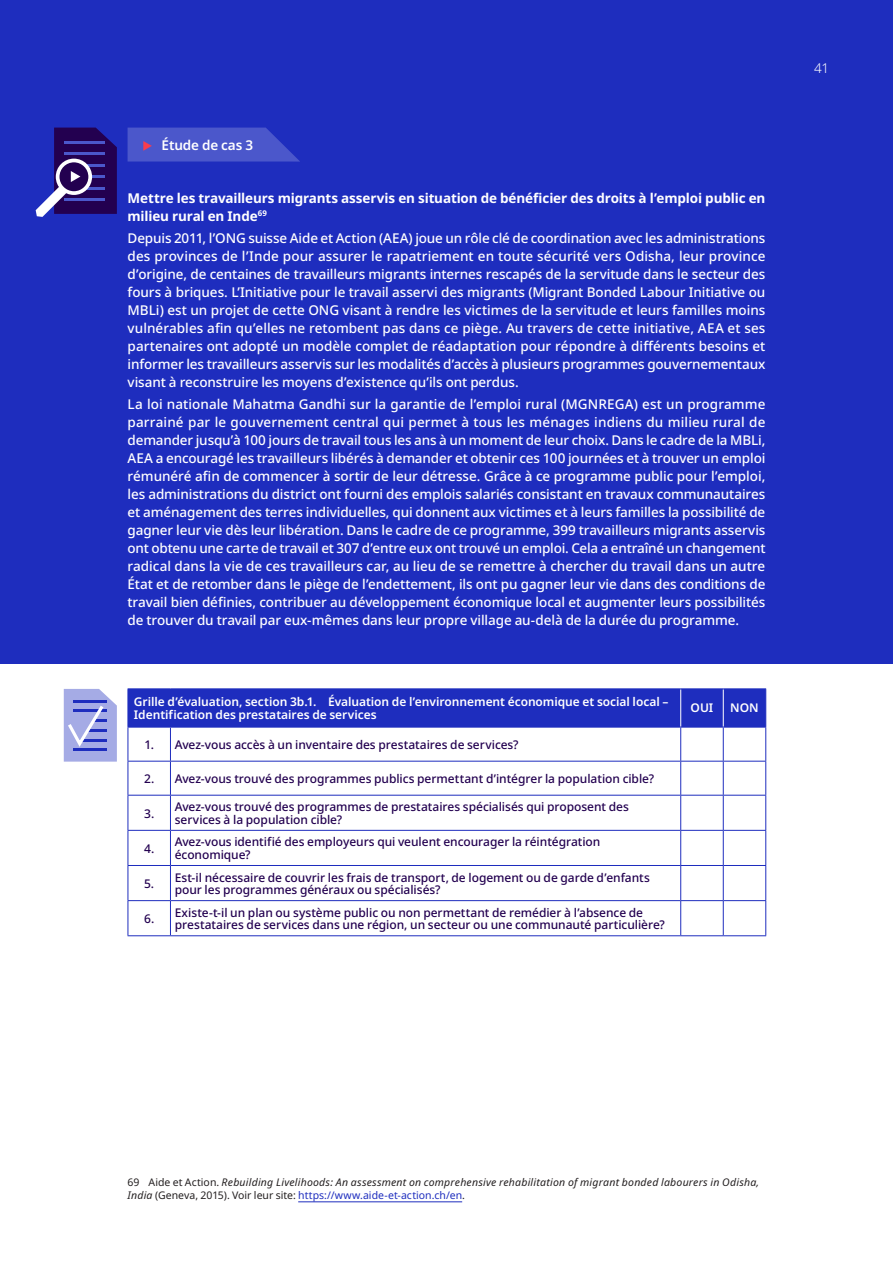
<style>
.page{position:relative;width:893px;height:1263px;background:#fff}
.page>*{position:absolute;margin:0;border:0;box-sizing:border-box;transform-origin:0 0}
.case_studies{font:500 13.5px/18px "Noto Sans";letter-spacing:-.01em;color:#fff;text-align:justify}
.case_study_title{font:700 13.5px/18px "Noto Sans";letter-spacing:-.01em;color:#fff}
.t1{font:600 13.5px "Noto Sans";letter-spacing:-.005em;color:#fff}
.Report_A4_-_Page_Num{font:300 13.5px "Noto Sans";color:#fff}
.tableau{font:500 12px/12.8px "Noto Sans";letter-spacing:-.005em;color:#230050}
.tableau-2{font:600 12px/12.8px "Noto Sans";letter-spacing:-.005em;color:#fff}
.notes_bas_de_page{font:italic 10.5px/13.5px "Noto Sans";letter-spacing:.02em;color:#231f20}
.s1{font-style:normal}
.s2{font-style:normal;color:#1e2dbe}
</style>
<div class="page">
<div style="left:0;top:0;width:893px;height:663px;background:#1e2dbe"></div>
<div style="left:129px;top:689px;width:636px;height:38px;background:#1e2dbe"></div>
<svg style="left:129px;top:728px;width:636px;height:207px"></svg>
<hr style="left:128px;top:761px;width:42px;height:1px;background:#1e2dbe">
<hr style="left:170px;top:761px;width:511px;height:1px;background:#1e2dbe">
<hr style="left:681px;top:761px;width:42px;height:1px;background:#1e2dbe">
<hr style="left:723px;top:761px;width:43px;height:1px;background:#1e2dbe">
<hr style="left:128px;top:795px;width:42px;height:1px;background:#1e2dbe">
<hr style="left:170px;top:795px;width:511px;height:1px;background:#1e2dbe">
<hr style="left:681px;top:795px;width:42px;height:1px;background:#1e2dbe">
<hr style="left:723px;top:795px;width:43px;height:1px;background:#1e2dbe">
<hr style="left:128px;top:830px;width:42px;height:1px;background:#1e2dbe">
<hr style="left:170px;top:830px;width:511px;height:1px;background:#1e2dbe">
<hr style="left:681px;top:830px;width:42px;height:1px;background:#1e2dbe">
<hr style="left:723px;top:830px;width:43px;height:1px;background:#1e2dbe">
<hr style="left:128px;top:865px;width:42px;height:1px;background:#1e2dbe">
<hr style="left:170px;top:865px;width:511px;height:1px;background:#1e2dbe">
<hr style="left:681px;top:865px;width:42px;height:1px;background:#1e2dbe">
<hr style="left:723px;top:865px;width:43px;height:1px;background:#1e2dbe">
<hr style="left:128px;top:900px;width:42px;height:1px;background:#1e2dbe">
<hr style="left:170px;top:900px;width:511px;height:1px;background:#1e2dbe">
<hr style="left:681px;top:900px;width:42px;height:1px;background:#1e2dbe">
<hr style="left:723px;top:900px;width:43px;height:1px;background:#1e2dbe">
<hr style="left:128px;top:935px;width:42px;height:1px;background:#1e2dbe">
<hr style="left:170px;top:935px;width:511px;height:1px;background:#1e2dbe">
<hr style="left:681px;top:935px;width:42px;height:1px;background:#1e2dbe">
<hr style="left:723px;top:935px;width:43px;height:1px;background:#1e2dbe">
<hr style="left:128px;top:727px;width:1px;height:34px;background:#1e2dbe">
<hr style="left:170px;top:727px;width:1px;height:34px;background:#1e2dbe">
<hr style="left:680px;top:727px;width:1px;height:34px;background:#1e2dbe">
<hr style="left:723px;top:727px;width:1px;height:34px;background:#1e2dbe">
<hr style="left:765px;top:727px;width:1px;height:34px;background:#1e2dbe">
<hr style="left:128px;top:761px;width:1px;height:34px;background:#1e2dbe">
<hr style="left:170px;top:761px;width:1px;height:34px;background:#1e2dbe">
<hr style="left:680px;top:761px;width:1px;height:34px;background:#1e2dbe">
<hr style="left:723px;top:761px;width:1px;height:34px;background:#1e2dbe">
<hr style="left:765px;top:761px;width:1px;height:34px;background:#1e2dbe">
<hr style="left:128px;top:795px;width:1px;height:35px;background:#1e2dbe">
<hr style="left:170px;top:795px;width:1px;height:35px;background:#1e2dbe">
<hr style="left:680px;top:795px;width:1px;height:35px;background:#1e2dbe">
<hr style="left:723px;top:795px;width:1px;height:35px;background:#1e2dbe">
<hr style="left:765px;top:795px;width:1px;height:35px;background:#1e2dbe">
<hr style="left:128px;top:831px;width:1px;height:34px;background:#1e2dbe">
<hr style="left:170px;top:831px;width:1px;height:34px;background:#1e2dbe">
<hr style="left:680px;top:831px;width:1px;height:34px;background:#1e2dbe">
<hr style="left:723px;top:831px;width:1px;height:34px;background:#1e2dbe">
<hr style="left:765px;top:831px;width:1px;height:34px;background:#1e2dbe">
<hr style="left:128px;top:866px;width:1px;height:34px;background:#1e2dbe">
<hr style="left:170px;top:866px;width:1px;height:34px;background:#1e2dbe">
<hr style="left:680px;top:866px;width:1px;height:34px;background:#1e2dbe">
<hr style="left:723px;top:866px;width:1px;height:34px;background:#1e2dbe">
<hr style="left:765px;top:866px;width:1px;height:34px;background:#1e2dbe">
<hr style="left:128px;top:901px;width:1px;height:34px;background:#1e2dbe">
<hr style="left:170px;top:901px;width:1px;height:34px;background:#1e2dbe">
<hr style="left:680px;top:901px;width:1px;height:34px;background:#1e2dbe">
<hr style="left:723px;top:901px;width:1px;height:34px;background:#1e2dbe">
<hr style="left:765px;top:901px;width:1px;height:34px;background:#1e2dbe">
<hr style="left:680px;top:689px;width:1px;height:38px;background:#fff">
<hr style="left:723px;top:689px;width:1px;height:38px;background:#fff">
<hr style="left:128px;top:688px;width:42px;height:1px;background:#1e2dbe">
<hr style="left:128px;top:689px;width:1px;height:38px;background:#1e2dbe">
<hr style="left:170px;top:688px;width:511px;height:1px;background:#1e2dbe">
<hr style="left:681px;top:688px;width:42px;height:1px;background:#1e2dbe">
<hr style="left:723px;top:688px;width:43px;height:1px;background:#1e2dbe">
<hr style="left:765px;top:689px;width:1px;height:38px;background:#1e2dbe">
<hr style="left:128px;top:727px;width:42px;height:1px;background:#1e2dbe">
<hr style="left:170px;top:727px;width:511px;height:1px;background:#1e2dbe">
<hr style="left:681px;top:727px;width:42px;height:1px;background:#1e2dbe">
<hr style="left:723px;top:727px;width:43px;height:1px;background:#1e2dbe">
<hr style="left:298px;top:1201px;width:164px;height:1px;background:#1e2dbe">
<svg style="left:35px;top:128px;width:82px;height:89px"></svg>
<div style="left:56px;top:159px;width:36px;height:36px;border:4px solid #fff;border-radius:50%"></div>
<svg style="left:64px;top:689px;width:53px;height:73px;background:#9da4e2"></svg>
<svg style="left:128px;top:128px;width:172px;height:34px;background:#4652c9"></svg>
<p class="t1" style="left:162px;top:135px;width:93px">Étude de cas 3</p>
<p class="case_study_title" style="left:128px;top:189px;width:639px">Mettre les travailleurs migrants asservis en situation de bénéficier des droits à l’emploi public en milieu rural en Inde<sup>69</sup></p>
<p class="case_studies" style="left:128px;top:229px;width:639px">Depuis 2011, l’ONG suisse Aide et Action (AEA) joue un rôle clé de coordination avec les administrations des provinces de l’Inde pour assurer le rapatriement en toute sécurité vers Odisha, leur province d’origine, de centaines de travailleurs migrants internes rescapés de la servitude dans le secteur des fours à briques. L’Initiative pour le travail asservi des migrants (Migrant Bonded Labour Initiative ou MBLi) est un projet de cette ONG visant à rendre les victimes de la servitude et leurs familles moins vulnérables afin qu’elles ne retombent pas dans ce piège. Au travers de cette initiative, AEA et ses partenaires ont adopté un modèle complet de réadaptation pour répondre à différents besoins et informer les travailleurs asservis sur les modalités d’accès à plusieurs programmes gouvernementaux visant à reconstruire les moyens d’existence qu’ils ont perdus.</p>
<p class="case_studies" style="left:128px;top:395px;width:639px">La loi nationale Mahatma Gandhi sur la garantie de l’emploi rural (MGNREGA) est un programme parrainé par le gouvernement central qui permet à tous les ménages indiens du milieu rural de demander jusqu’à 100 jours de travail tous les ans à un moment de leur choix. Dans le cadre de la MBLi, AEA a encouragé les travailleurs libérés à demander et obtenir ces 100 journées et à trouver un emploi rémunéré afin de commencer à sortir de leur détresse. Grâce à ce programme public pour l’emploi, les administrations du district ont fourni des emplois salariés consistant en travaux communautaires et aménagement des terres individuelles, qui donnent aux victimes et à leurs familles la possibilité de gagner leur vie dès leur libération. Dans le cadre de ce programme, 399 travailleurs migrants asservis ont obtenu une carte de travail et 307 d’entre eux ont trouvé un emploi. Cela a entraîné un changement radical dans la vie de ces travailleurs car, au lieu de se remettre à chercher du travail dans un autre État et de retomber dans le piège de l’endettement, ils ont pu gagner leur vie dans des conditions de travail bien définies, contribuer au développement économique local et augmenter leurs possibilités de trouver du travail par eux-mêmes dans leur propre village au-delà de la durée du programme.</p>
<p class="tableau-2" style="left:134px;top:696px;width:536px">Grille d’évaluation, section 3b.1. Évaluation de l’environnement économique et social local –<br>Identification des prestataires de services</p>
<p class="tableau-2" style="left:691px;top:702px;width:24px">OUI</p>
<p class="tableau-2" style="left:730px;top:702px;width:30px">NON</p>
<p class="tableau" style="left:144px;top:738px;width:11px">1.</p>
<p class="tableau" style="left:175px;top:738px;width:345px">Avez-vous accès à un inventaire des prestataires de services?</p>
<p class="tableau" style="left:144px;top:772px;width:12px">2.</p>
<p class="tableau" style="left:175px;top:772px;width:481px">Avez-vous trouvé des programmes publics permettant d’intégrer la population cible?</p>
<p class="tableau" style="left:144px;top:807px;width:12px">3.</p>
<p class="tableau" style="left:175px;top:801px;width:456px">Avez-vous trouvé des programmes de prestataires spécialisés qui proposent des services à la population cible?</p>
<p class="tableau" style="left:144px;top:842px;width:12px">4.</p>
<p class="tableau" style="left:175px;top:836px;width:427px">Avez-vous identifié des employeurs qui veulent encourager la réintégration économique?</p>
<p class="tableau" style="left:144px;top:877px;width:12px">5.</p>
<p class="tableau" style="left:175px;top:871px;width:477px">Est-il nécessaire de couvrir les frais de transport, de logement ou de garde d’enfants pour les programmes généraux ou spécialisés?</p>
<p class="tableau" style="left:144px;top:912px;width:12px">6.</p>
<p class="tableau" style="left:175px;top:906px;width:492px">Existe-t-il un plan ou système public ou non permettant de remédier à l’absence de prestataires de services dans une région, un secteur ou une communauté particulière?</p>
<p class="Report_A4_-_Page_Num" style="left:814px;top:59px;width:16px">41</p>
<p class="notes_bas_de_page" style="left:128px;top:1175px;width:633px"><span class="s1">69 Aide et Action.</span> Rebuilding Livelihoods: An assessment on comprehensive rehabilitation of migrant bonded labourers in Odisha,<br>India <span class="s1">(Geneva, 2015). Voir leur site:</span> <span class="s2">https://www.aide-et-action.ch/en</span><span class="s1">.</span></p>
</div>
